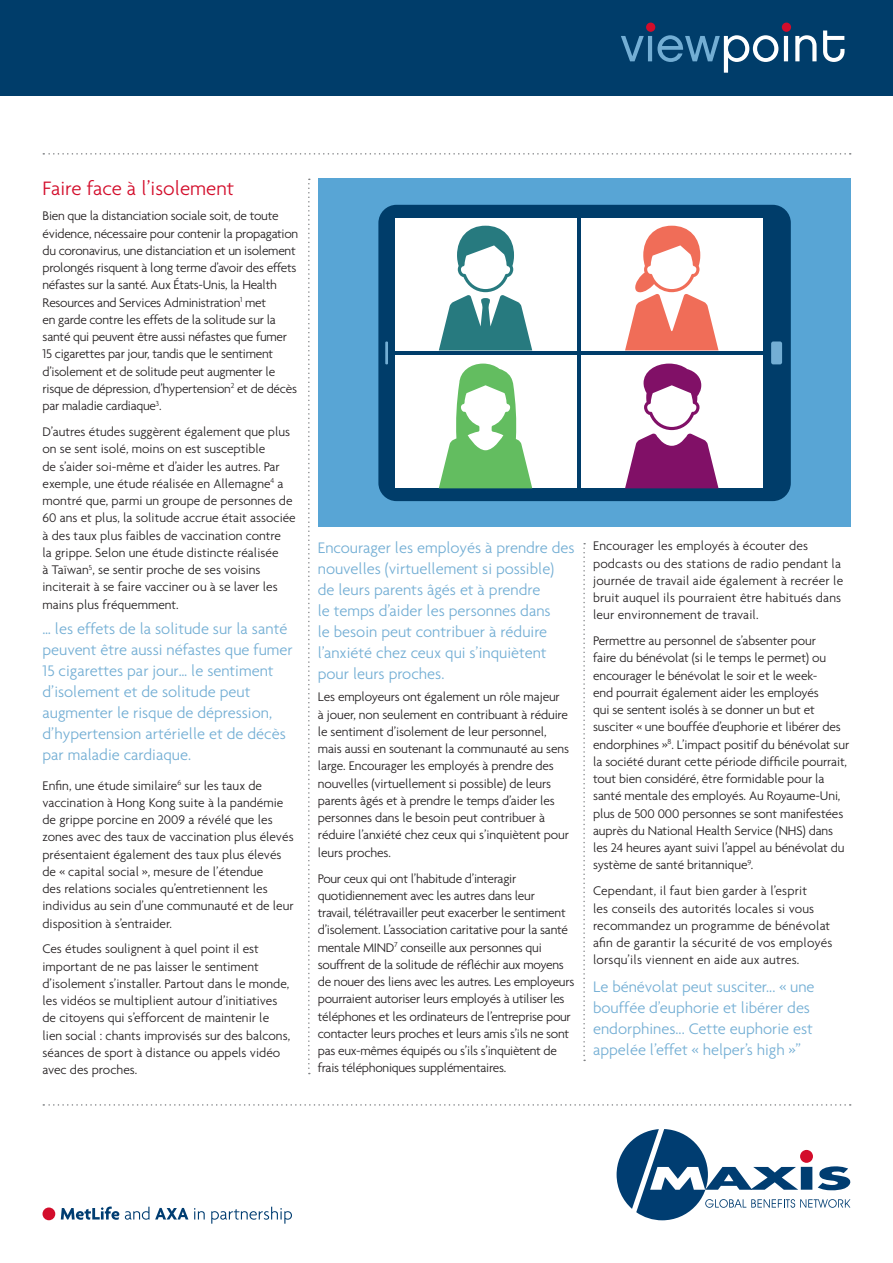
<style>
.page{position:relative;width:893px;height:1263px;background:#fff}
.page>*{position:absolute;margin:0;border:0;box-sizing:border-box;transform-origin:0 0}
.Header_2{font:300 21px "Agenda";color:#d30d2b}
.Body_9pt{font:300 16.5px/21px "Agenda";color:#73aed4}
.Body_9pt_space_after{font:300 13.5px/17.2px "Agenda";letter-spacing:-.01em;color:#231f20}
.Body_9pt_space_after-2{font:300 13.5px/17.2px "Agenda";letter-spacing:.01em;color:#231f20}
</style>
<div class="page">
<div style="left:0;top:0;width:893px;height:95px;background:#003d6a"></div>
<svg style="left:43px;top:153px;width:808px;height:2px"></svg>
<svg style="left:617px;top:1129px;width:233px;height:91px"></svg>
<div style="left:800px;top:1150px;width:13px;height:13px;background:#d30d2b;border-radius:50%"></div>
<svg style="left:621px;top:31px;width:223px;height:42px"></svg>
<div style="left:646px;top:23px;width:9px;height:9px;background:#d30d2b;border-radius:50%"></div>
<div style="left:782px;top:23px;width:9px;height:9px;background:#d30d2b;border-radius:50%"></div>
<svg style="left:43px;top:1104px;width:808px;height:2px"></svg>
<svg style="left:308px;top:179px;width:2px;height:895px"></svg>
<svg style="left:583px;top:543px;width:2px;height:518px"></svg>
<div style="left:318px;top:179px;width:532px;height:348px;background:#58a5d5"></div>
<div style="left:378px;top:205px;width:413px;height:296px;background:#003d6a;border-radius:18px"></div>
<div style="left:771px;top:341px;width:11px;height:23px;background:#73aed4;border-radius:2px"></div>
<hr style="left:385px;top:341px;width:3px;height:23px;background:#73aed4">
<div style="left:581px;top:355px;width:181px;height:133px;background:#fff"></div>
<div style="left:395px;top:218px;width:181px;height:132px;background:#fff"></div>
<div style="left:395px;top:355px;width:181px;height:133px;background:#fff"></div>
<div style="left:581px;top:218px;width:181px;height:132px;background:#fff"></div>
<svg style="left:439px;top:226px;width:93px;height:124px"></svg>
<svg style="left:625px;top:364px;width:93px;height:124px"></svg>
<svg style="left:625px;top:226px;width:93px;height:124px"></svg>
<svg style="left:439px;top:364px;width:93px;height:124px"></svg>
<svg style="left:61px;top:1206px;width:58px;height:14px"></svg>
<svg style="left:125px;top:1207px;width:24px;height:13px"></svg>
<svg style="left:155px;top:1208px;width:33px;height:11px"></svg>
<svg style="left:194px;top:1208px;width:11px;height:11px"></svg>
<svg style="left:211px;top:1207px;width:81px;height:17px"></svg>
<div style="left:43px;top:1207px;width:12px;height:13px;background:#d30d2b;border-radius:50%"></div>
<p class="Header_2" style="left:43px;top:176px;width:193px">Faire face à l’isolement</p>
<p class="Body_9pt_space_after" style="left:43px;top:207px;width:257px">Bien que la distanciation sociale soit, de toute évidence, nécessaire pour contenir la propagation du coronavirus, une distanciation et un isolement prolongés risquent à long terme d’avoir des effets néfastes sur la santé. Aux États-Unis, la Health Resources and Services Administration<sup>1</sup> met<br>en garde contre les effets de la solitude sur la santé qui peuvent être aussi néfastes que fumer 15 cigarettes par jour, tandis que le sentiment d’isolement et de solitude peut augmenter le risque de dépression, d’hypertension<sup>2</sup> et de décès par maladie cardiaque<sup>3</sup>.</p>
<p class="Body_9pt_space_after" style="left:43px;top:423px;width:255px">D’autres études suggèrent également que plus on se sent isolé, moins on est susceptible<br>de s’aider soi-même et d’aider les autres. Par exemple, une étude réalisée en Allemagne<sup>4</sup> a montré que, parmi un groupe de personnes de 60 ans et plus, la solitude accrue était associée à des taux plus faibles de vaccination contre<br>la grippe. Selon une étude distincte réalisée<br>à Taïwan<sup>5</sup>, se sentir proche de ses voisins inciterait à se faire vacciner ou à se laver les mains plus fréquemment.</p>
<p class="Body_9pt" style="left:43px;top:618px;width:252px">… les effets de la solitude sur la santé peuvent être aussi néfastes que fumer 15 cigarettes par jour… le sentiment d’isolement et de solitude peut augmenter le risque de dépression, d’hypertension artérielle et de décès par maladie cardiaque.</p>
<p class="Body_9pt_space_after" style="left:43px;top:776px;width:253px">Enfin, une étude similaire<sup>6</sup> sur les taux de vaccination à Hong Kong suite à la pandémie de grippe porcine en 2009 a révélé que les zones avec des taux de vaccination plus élevés présentaient également des taux plus élevés de « capital social », mesure de l’étendue<br>des relations sociales qu’entretiennent les individus au sein d’une communauté et de leur disposition à s’entraider.</p>
<p class="Body_9pt_space_after" style="left:43px;top:940px;width:249px">Ces études soulignent à quel point il est important de ne pas laisser le sentiment d’isolement s’installer. Partout dans le monde, les vidéos se multiplient autour d’initiatives de citoyens qui s’efforcent de maintenir le lien social : chants improvisés sur des balcons, séances de sport à distance ou appels vidéo avec des proches.</p>
<p class="Body_9pt" style="left:318px;top:537px;width:258px">Encourager les employés à prendre des nouvelles (virtuellement si possible) de leurs parents âgés et à prendre<br>le temps d’aider les personnes dans<br>le besoin peut contribuer à réduire l’anxiété chez ceux qui s’inquiètent pour leurs proches.</p>
<p class="Body_9pt_space_after" style="left:318px;top:688px;width:253px">Les employeurs ont également un rôle majeur à jouer, non seulement en contribuant à réduire le sentiment d’isolement de leur personnel, mais aussi en soutenant la communauté au sens large. Encourager les employés à prendre des nouvelles (virtuellement si possible) de leurs parents âgés et à prendre le temps d’aider les personnes dans le besoin peut contribuer à réduire l’anxiété chez ceux qui s’inquiètent pour leurs proches.</p>
<p class="Body_9pt_space_after" style="left:318px;top:869px;width:258px">Pour ceux qui ont l’habitude d’interagir quotidiennement avec les autres dans leur<br>travail, télétravailler peut exacerber le sentiment d’isolement. L’association caritative pour la santé mentale MIND<sup>7</sup> conseille aux personnes qui souffrent de la solitude de réfléchir aux moyens de nouer des liens avec les autres. Les employeurs pourraient autoriser leurs employés à utiliser les téléphones et les ordinateurs de l’entreprise pour contacter leurs proches et leurs amis s’ils ne sont pas eux-mêmes équipés ou s’ils s’inquiètent de frais téléphoniques supplémentaires.</p>
<p class="Body_9pt_space_after-2" style="left:593px;top:537px;width:252px">Encourager les employés à écouter des podcasts ou des stations de radio pendant la journée de travail aide également à recréer le bruit auquel ils pourraient être habitués dans leur environnement de travail.</p>
<p class="Body_9pt_space_after" style="left:593px;top:632px;width:258px">Permettre au personnel de s’absenter pour<br>faire du bénévolat (si le temps le permet) ou encourager le bénévolat le soir et le week-<br>end pourrait également aider les employés<br>qui se sentent isolés à se donner un but et susciter « une bouffée d’euphorie et libérer des endorphines »<sup>8</sup>. L’impact positif du bénévolat sur la société durant cette période difficile pourrait, tout bien considéré, être formidable pour la santé mentale des employés. Au Royaume-Uni, plus de 500 000 personnes se sont manifestées auprès du National Health Service (NHS) dans les 24 heures ayant suivi l’appel au bénévolat du système de santé britannique<sup>9</sup>.</p>
<p class="Body_9pt_space_after-2" style="left:593px;top:882px;width:241px">Cependant, il faut bien garder à l’esprit<br>les conseils des autorités locales si vous recommandez un programme de bénévolat afin de garantir la sécurité de vos employés lorsqu’ils viennent en aide aux autres.</p>
<p class="Body_9pt" style="left:593px;top:976px;width:223px">Le bénévolat peut susciter... « une bouffée d’euphorie et libérer des endorphines... Cette euphorie est appelée l’effet « helper’s high »”</p>
</div>
